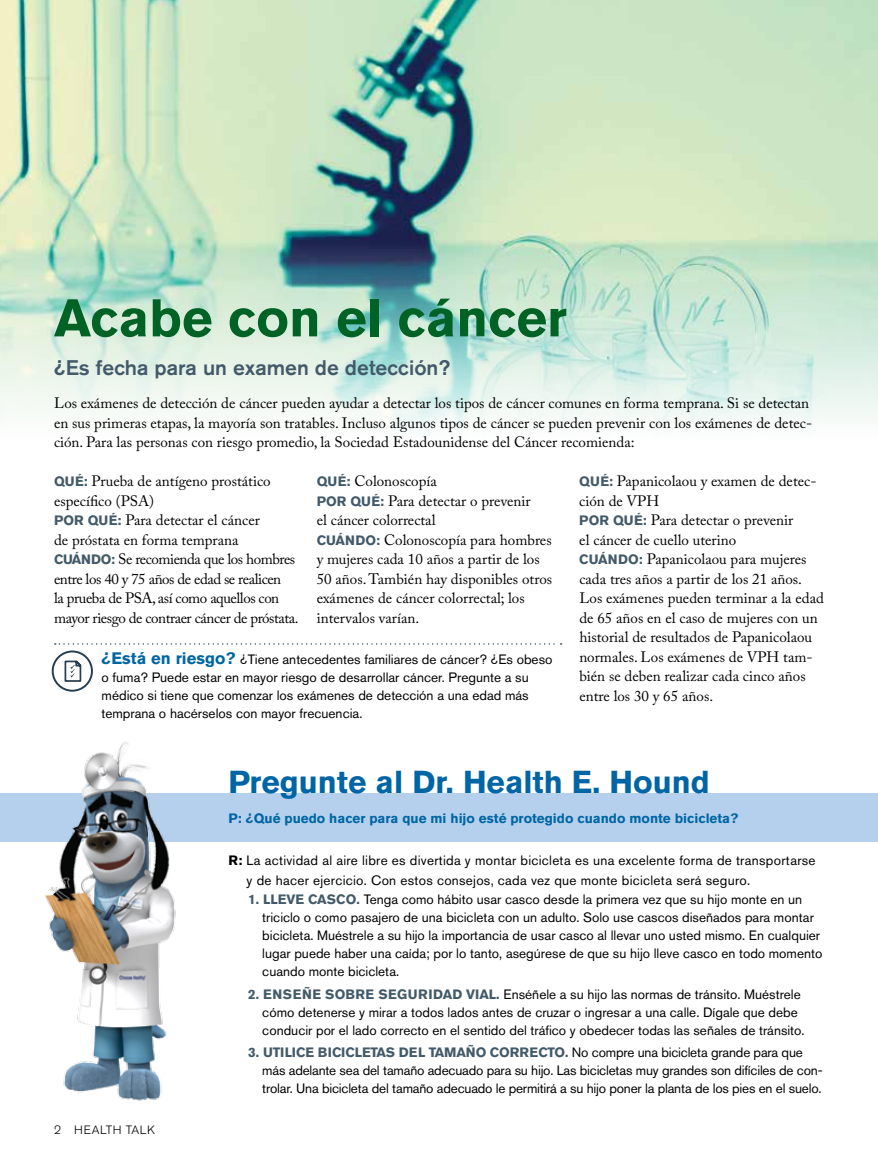
<style>
.page{position:relative;width:878px;height:1161px;background:#fff}
.page>*{position:absolute;margin:0;border:0;box-sizing:border-box;transform-origin:0 0}
.t1{font:700 52.5px "Akzidenz Grotesk BE";color:#006225}
.t2{font:700 31.5px "Akzidenz Grotesk BE";color:#0065a4}
.t3{font:500 21px "Akzidenz Grotesk BE";color:#425a69}
.t4{font:15px/19.5px "Adobe Caslon Pro";color:#000}
.t5{font:15px/19.5px "Adobe Caslon Pro";letter-spacing:-.03em;color:#000}
.t6{font:13.5px/18px "Akzidenz Grotesk BE";color:#000}
.t7{font:13.5px/19.5px "Akzidenz Grotesk BE";letter-spacing:.02em;color:#000}
.t8{font:700 13.5px "Akzidenz Grotesk BE";color:#0065a4}
.t9{font:300 12px "Akzidenz Grotesk BE";letter-spacing:.05em;color:#000}
.s1{font-family:"Akzidenz Grotesk BE";font-weight:700;font-size:13.5px;color:#425a69}
.s2{font-weight:700;font-size:16.5px;color:#0065a4}
.s3{font-weight:700}
.s4{font-weight:700;color:#425a69}
</style>
<div class="page">
<div style="left:0;top:793px;width:878px;height:48px;background:#b4d0ed"></div>
<img style="left:17px;top:742px;width:205px;height:359px">
<img style="left:0;top:0;width:878px;height:431px">
<svg style="left:52px;top:643px;width:509px;height:49px"></svg>
<h1 class="t1" style="left:54px;top:288px;width:514px">Acabe con el cáncer</h1>
<h3 class="t3" style="left:54px;top:355px;width:398px">¿Es fecha para un examen de detección?</h3>
<p class="t4" style="left:54px;top:393px;width:759px">Los exámenes de detección de cáncer pueden ayudar a detectar los tipos de cáncer comunes en forma temprana. Si se detectan en sus primeras etapas, la mayoría son tratables. Incluso algunos tipos de cáncer se pueden prevenir con los exámenes de detec&shy;ción. Para las personas con riesgo promedio, la Sociedad Estadounidense del Cáncer recomienda:</p>
<p class="t5" style="left:54px;top:471px;width:246px"><span class="s1">QUÉ:</span> Prueba de antígeno prostático específico (PSA)<br><span class="s1">POR QUÉ:</span> Para detectar el cáncer<br>de próstata en forma temprana <span class="s1">CUÁNDO:</span> Se recomienda que los hombres entre los 40 y 75 años de edad se realicen<br>la prueba de PSA, así como aquellos con mayor riesgo de contraer cáncer de próstata.</p>
<p class="t4" style="left:316px;top:471px;width:237px"><span class="s1">QUÉ:</span> Colonoscopía<br><span class="s1">POR QUÉ:</span> Para detectar o prevenir<br>el cáncer colorrectal<br><span class="s1">CUÁNDO:</span> Colonoscopía para hombres y mujeres cada 10 años a partir de los<br>50 años. También hay disponibles otros exámenes de cáncer colorrectal; los intervalos varían.</p>
<p class="t4" style="left:579px;top:471px;width:246px"><span class="s1">QUÉ:</span> Papanicolaou y examen de detec&shy;ción de VPH<br><span class="s1">POR QUÉ:</span> Para detectar o prevenir<br>el cáncer de cuello uterino<br><span class="s1">CUÁNDO:</span> Papanicolaou para mujeres cada tres años a partir de los 21 años.<br>Los exámenes pueden terminar a la edad de 65 años en el caso de mujeres con un historial de resultados de Papanicolaou normales. Los exámenes de VPH tam&shy;bién se deben realizar cada cinco años entre los 30 y 65 años.</p>
<p class="t6" style="left:101px;top:651px;width:452px"><span class="s2">¿Está en riesgo?</span> ¿Tiene antecedentes familiares de cáncer? ¿Es obeso o fuma? Puede estar en mayor riesgo de desarrollar cáncer. Pregunte a su médico si tiene que comenzar los exámenes de detección a una edad más temprana o hacérselos con mayor frecuencia.</p>
<p class="t9" style="left:54px;top:1123px;width:103px">2 HEALTH TALK</p>
<h2 class="t2" style="left:228px;top:764px;width:483px">Pregunte al Dr. Health E. Hound</h2>
<p class="t8" style="left:228px;top:811px;width:511px">P: ¿Qué puedo hacer para que mi hijo esté protegido cuando monte bicicleta?</p>
<p class="t7" style="left:247px;top:850px;width:570px;text-indent:-18px"><span class="s3">R:</span> La actividad al aire libre es divertida y montar bicicleta es una excelente forma de transportarse y de hacer ejercicio. Con estos consejos, cada vez que monte bicicleta será seguro.</p>
<p class="t6" style="left:262px;top:890px;width:561px;text-indent:-14px"><span class="s4">1. LLEVE CASCO.</span> Tenga como hábito usar casco desde la primera vez que su hijo monte en un triciclo o como pasajero de una bicicleta con un adulto. Solo use cascos diseñados para montar bicicleta. Muéstrele a su hijo la importancia de usar casco al llevar uno usted mismo. En cualquier lugar puede haber una caída; por lo tanto, asegúrese de que su hijo lleve casco en todo momento cuando monte bicicleta.</p>
<p class="t6" style="left:262px;top:985px;width:544px;text-indent:-14px"><span class="s4">2. ENSEÑE SOBRE SEGURIDAD VIAL.</span> Enséñele a su hijo las normas de tránsito. Muéstrele cómo detenerse y mirar a todos lados antes de cruzar o ingresar a una calle. Dígale que debe conducir por el lado correcto en el sentido del tráfico y obedecer todas las señales de tránsito.</p>
<p class="t6" style="left:262px;top:1044px;width:562px;text-indent:-14px"><span class="s4">3. UTILICE BICICLETAS DEL TAMAÑO CORRECTO.</span> No compre una bicicleta grande para que más adelante sea del tamaño adecuado para su hijo. Las bicicletas muy grandes son difíciles de con&shy;trolar. Una bicicleta del tamaño adecuado le permitirá a su hijo poner la planta de los pies en el suelo.</p>
</div>
